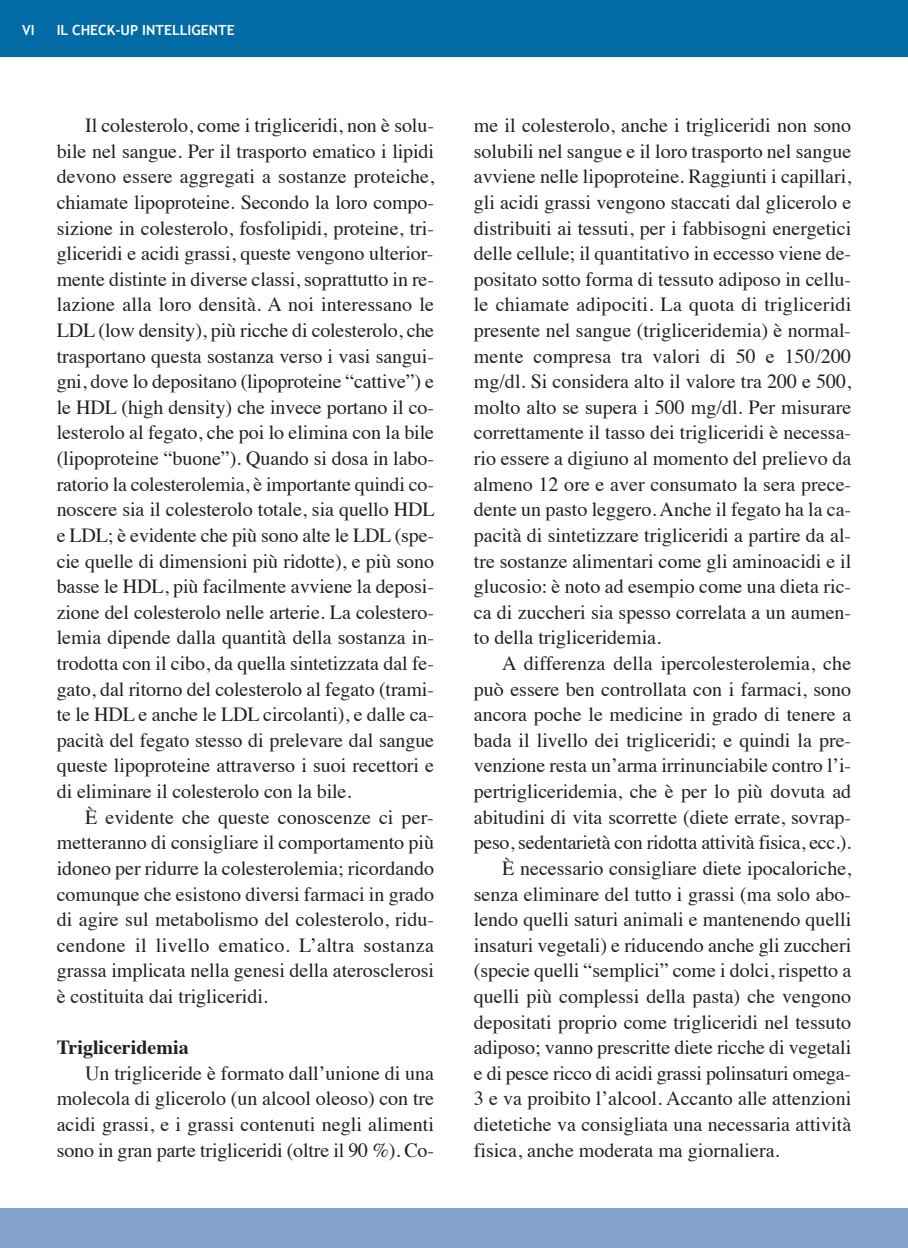
<style>
.page{position:relative;width:908px;height:1248px;background:#fff}
.page>*{position:absolute;margin:0;border:0;box-sizing:border-box;transform-origin:0 0}
.t1{font:20px/25.6px "Times";color:#231f20;text-align:justify}
.t2{font:700 20px "Times";color:#231f20}
.t3{font:700 14px "Trebuchet MS";color:#fff}
</style>
<div class="page">
<div style="left:0;top:0;width:907px;height:57px;background:#026aa5"></div>
<div style="left:0;top:1208px;width:907px;height:39px;background:#82a2ca"></div>
<p class="t3" style="left:22px;top:22px;width:14px">VI</p>
<p class="t3" style="left:57px;top:22px;width:179px">IL CHECK-UP INTELLIGENTE</p>
<p class="t1" style="left:57px;top:114px;width:379px;text-indent:28px">Il colesterolo, come i trigliceridi, non è solu&shy;bile nel sangue. Per il trasporto ematico i lipidi devono essere aggregati a sostanze proteiche, chiamate lipoproteine. Secondo la loro compo&shy;sizione in colesterolo, fosfolipidi, proteine, tri&shy;gliceridi e acidi grassi, queste vengono ulterior&shy;mente distinte in diverse classi, soprattutto in re&shy;lazione alla loro densità. A noi interessano le LDL (low density), più ricche di colesterolo, che trasportano questa sostanza verso i vasi sangui&shy;gni, dove lo depositano (lipoproteine “cattive”) e le HDL (high density) che invece portano il co&shy;lesterolo al fegato, che poi lo elimina con la bile (lipoproteine “buone”). Quando si dosa in labo&shy;ratorio la colesterolemia, è importante quindi co&shy;noscere sia il colesterolo totale, sia quello HDL e LDL; è evidente che più sono alte le LDL (spe&shy;cie quelle di dimensioni più ridotte), e più sono basse le HDL, più facilmente avviene la deposi&shy;zione del colesterolo nelle arterie. La colestero&shy;lemia dipende dalla quantità della sostanza in&shy;trodotta con il cibo, da quella sintetizzata dal fe&shy;gato, dal ritorno del colesterolo al fegato (trami&shy;te le HDL e anche le LDL circolanti), e dalle ca&shy;pacità del fegato stesso di prelevare dal sangue queste lipoproteine attraverso i suoi recettori e di eliminare il colesterolo con la bile.</p>
<p class="t1" style="left:57px;top:805px;width:379px;text-indent:28px">È evidente che queste conoscenze ci per&shy;metteranno di consigliare il comportamento più idoneo per ridurre la colesterolemia; ricordando comunque che esistono diversi farmaci in grado di agire sul metabolismo del colesterolo, ridu&shy;cendone il livello ematico. L’altra sostanza grassa implicata nella genesi della aterosclerosi è costituita dai trigliceridi.</p>
<p class="t2" style="left:57px;top:1039px;width:133px">Trigliceridemia</p>
<p class="t1" style="left:57px;top:1061px;width:379px;text-indent:28px">Un trigliceride è formato dall’unione di una molecola di glicerolo (un alcool oleoso) con tre acidi grassi, e i grassi contenuti negli alimenti sono in gran parte trigliceridi (oltre il 90 %). Co-</p>
<p class="t1" style="left:473px;top:114px;width:379px">me il colesterolo, anche i trigliceridi non sono solubili nel sangue e il loro trasporto nel sangue avviene nelle lipoproteine. Raggiunti i capillari, gli acidi grassi vengono staccati dal glicerolo e distribuiti ai tessuti, per i fabbisogni energetici delle cellule; il quantitativo in eccesso viene de&shy;positato sotto forma di tessuto adiposo in cellu&shy;le chiamate adipociti. La quota di trigliceridi presente nel sangue (trigliceridemia) è normal&shy;mente compresa tra valori di 50 e 150/200 mg/dl. Si considera alto il valore tra 200 e 500, molto alto se supera i 500 mg/dl. Per misurare correttamente il tasso dei trigliceridi è necessa&shy;rio essere a digiuno al momento del prelievo da almeno 12 ore e aver consumato la sera prece&shy;dente un pasto leggero. Anche il fegato ha la ca&shy;pacità di sintetizzare trigliceridi a partire da al&shy;tre sostanze alimentari come gli aminoacidi e il glucosio: è noto ad esempio come una dieta ric&shy;ca di zuccheri sia spesso correlata a un aumen&shy;to della trigliceridemia.</p>
<p class="t1" style="left:502px;top:652px;width:350px">A differenza della ipercolesterolemia, che</p>
<p class="t1" style="left:473px;top:677px;width:379px">può essere ben controllata con i farmaci, sono</p>
<p class="t1" style="left:473px;top:703px;width:379px">ancora poche le medicine in grado di tenere a</p>
<p class="t1" style="left:473px;top:729px;width:379px">bada il livello dei trigliceridi; e quindi la pre-</p>
<p class="t1" style="left:473px;top:754px;width:379px">venzione resta un’arma irrinunciabile contro l’i-</p>
<p class="t1" style="left:473px;top:780px;width:379px">pertrigliceridemia, che è per lo più dovuta ad</p>
<p class="t1" style="left:473px;top:805px;width:379px">abitudini di vita scorrette (diete errate, sovrap-</p>
<p class="t1" style="left:473px;top:831px;width:379px">peso, sedentarietà con ridotta attività fisica, ecc.).</p>
<p class="t1" style="left:502px;top:857px;width:350px">È necessario consigliare diete ipocaloriche,</p>
<p class="t1" style="left:473px;top:882px;width:379px">senza eliminare del tutto i grassi (ma solo abo-</p>
<p class="t1" style="left:473px;top:908px;width:379px">lendo quelli saturi animali e mantenendo quelli</p>
<p class="t1" style="left:473px;top:933px;width:379px">insaturi vegetali) e riducendo anche gli zuccheri</p>
<p class="t1" style="left:473px;top:959px;width:379px">(specie quelli “semplici” come i dolci, rispetto a</p>
<p class="t1" style="left:473px;top:985px;width:379px">quelli più complessi della pasta) che vengono</p>
<p class="t1" style="left:473px;top:1010px;width:379px">depositati proprio come trigliceridi nel tessuto</p>
<p class="t1" style="left:473px;top:1036px;width:379px">adiposo; vanno prescritte diete ricche di vegetali</p>
<p class="t1" style="left:473px;top:1061px;width:379px">e di pesce ricco di acidi grassi polinsaturi omega-</p>
<p class="t1" style="left:473px;top:1087px;width:379px">3 e va proibito l’alcool. Accanto alle attenzioni</p>
<p class="t1" style="left:473px;top:1113px;width:379px">dietetiche va consigliata una necessaria attività</p>
<p class="t1" style="left:473px;top:1138px;width:307px">fisica, anche moderata ma giornaliera.</p>
</div>
